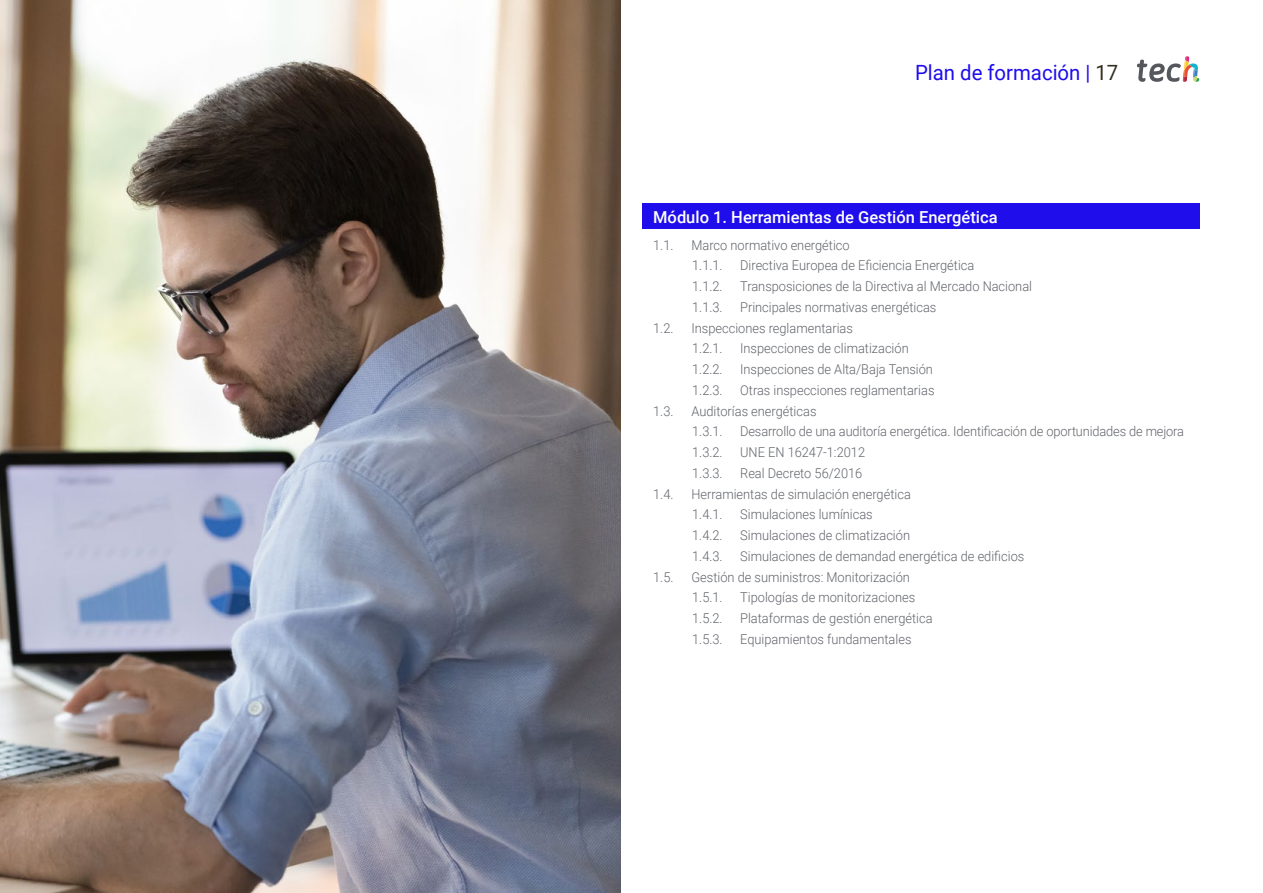
<style>
.page{position:relative;width:1263px;height:893px;background:#fff}
.page>*{position:absolute;margin:0;border:0;box-sizing:border-box;transform-origin:0 0}
.t1{font:21px "Roboto";color:#1f0dec}
.t2{font:500 16.5px "Roboto";color:#fff}
.t3{font:300 13.5px/20.7px "Roboto";color:#61646a;scale:.95 1}
.s1{color:#312e20}
</style>
<div class="page">
<img style="left:0;top:0;width:621px;height:893px">
<div style="left:642px;top:204px;width:557px;height:25px;background:#1f0dec"></div>
<svg style="left:1137px;top:56px;width:62px;height:26px"></svg>
<h1 class="t1" style="left:915px;top:57px;width:205px">Plan de formación | <span class="s1">17</span></h1>
<p class="t2" style="left:653px;top:205px;width:346px">Módulo 1. Herramientas de Gestión Energética</p>
<p class="t3" style="left:653px;top:234px;width:23px">1.1.</p>
<p class="t3" style="left:691px;top:234px;width:168px">Marco normativo energético<br>1.1.1.</p>
<p class="t3" style="left:740px;top:255px;width:248px">Directiva Europea de Eficiencia Energética</p>
<p class="t3" style="left:692px;top:275px;width:34px">1.1.2.</p>
<p class="t3" style="left:740px;top:275px;width:309px">Transposiciones de la Directiva al Mercado Nacional</p>
<p class="t3" style="left:692px;top:296px;width:34px">1.1.3.</p>
<p class="t3" style="left:740px;top:296px;width:208px">Principales normativas energéticas</p>
<p class="t3" style="left:653px;top:317px;width:23px">1.2.</p>
<p class="t3" style="left:691px;top:317px;width:172px">Inspecciones reglamentarias<br>1.2.1.</p>
<p class="t3" style="left:740px;top:338px;width:179px">Inspecciones de climatización</p>
<p class="t3" style="left:692px;top:358px;width:34px">1.2.2.</p>
<p class="t3" style="left:740px;top:358px;width:204px">Inspecciones de Alta/Baja Tensión</p>
<p class="t3" style="left:692px;top:379px;width:34px">1.2.3.</p>
<p class="t3" style="left:740px;top:379px;width:206px">Otras inspecciones reglamentarias</p>
<p class="t3" style="left:653px;top:400px;width:23px">1.3.</p>
<p class="t3" style="left:691px;top:400px;width:133px">Auditorías energéticas<br>1.3.1.</p>
<p class="t3" style="left:740px;top:421px;width:469px">Desarrollo de una auditoría energética. Identificación de oportunidades de mejora</p>
<p class="t3" style="left:692px;top:441px;width:34px">1.3.2.</p>
<p class="t3" style="left:740px;top:441px;width:133px">UNE EN 16247-1:2012</p>
<p class="t3" style="left:692px;top:462px;width:34px">1.3.3.</p>
<p class="t3" style="left:740px;top:462px;width:130px">Real Decreto 56/2016</p>
<p class="t3" style="left:653px;top:483px;width:23px">1.4.</p>
<p class="t3" style="left:691px;top:483px;width:232px">Herramientas de simulación energética<br>1.4.1.</p>
<p class="t3" style="left:740px;top:504px;width:141px">Simulaciones lumínicas</p>
<p class="t3" style="left:692px;top:524px;width:34px">1.4.2.</p>
<p class="t3" style="left:740px;top:524px;width:180px">Simulaciones de climatización</p>
<p class="t3" style="left:692px;top:545px;width:34px">1.4.3.</p>
<p class="t3" style="left:740px;top:545px;width:301px">Simulaciones de demandad energética de edificios</p>
<p class="t3" style="left:653px;top:566px;width:23px">1.5.</p>
<p class="t3" style="left:691px;top:566px;width:231px">Gestión de suministros: Monitorización<br>1.5.1.</p>
<p class="t3" style="left:740px;top:587px;width:186px">Tipologías de monitorizaciones</p>
<p class="t3" style="left:692px;top:607px;width:34px">1.5.2.</p>
<p class="t3" style="left:740px;top:607px;width:204px">Plataformas de gestión energética</p>
<p class="t3" style="left:692px;top:628px;width:34px">1.5.3.</p>
<p class="t3" style="left:740px;top:628px;width:182px">Equipamientos fundamentales</p>
</div>
